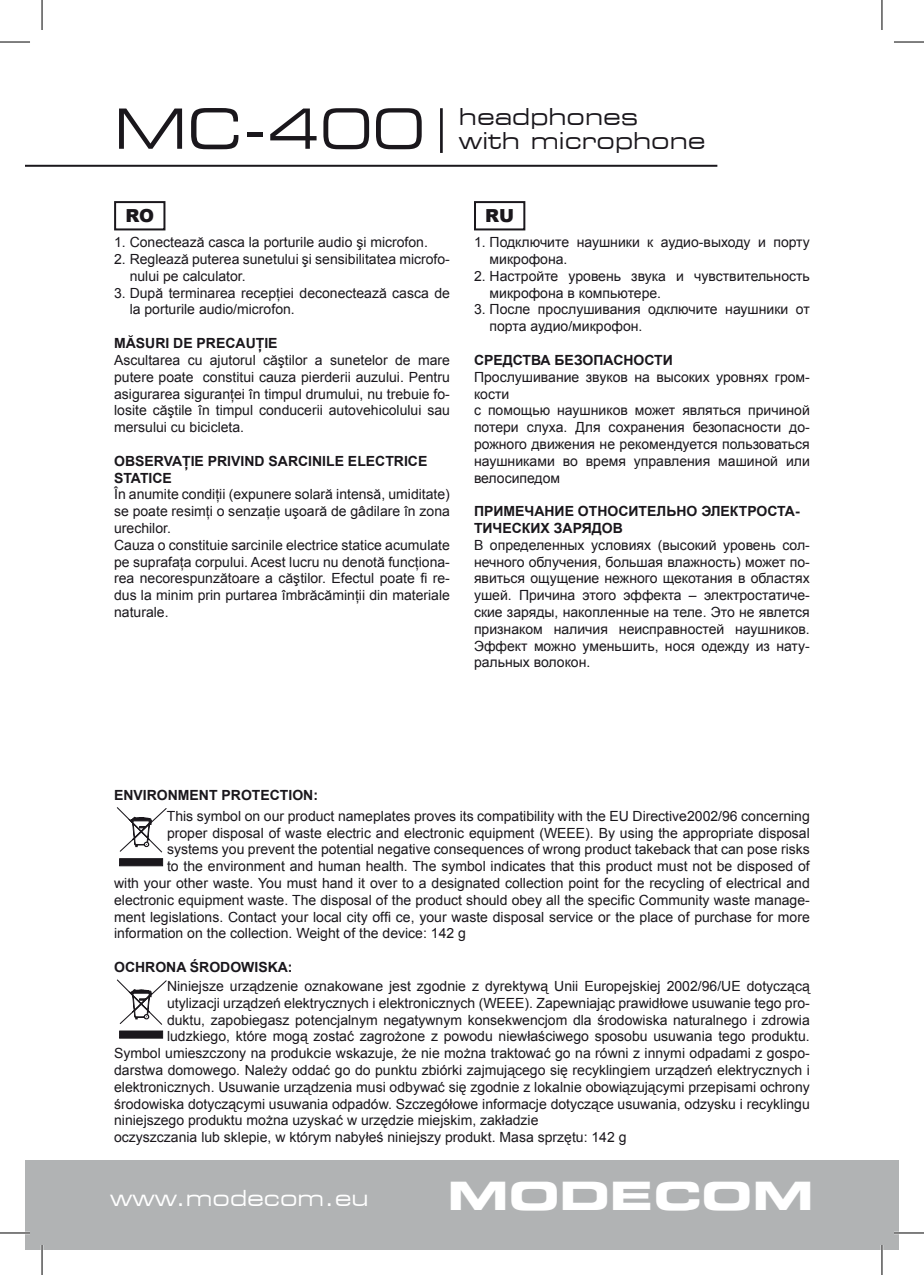
<style>
.page{position:relative;width:924px;height:1275px;background:#fff}
.page>*{position:absolute;margin:0;border:0;box-sizing:border-box;transform-origin:0 0}
.t1{font:55.4px "Square 721 Ex EU Normal";color:#1a171c}
.t2{font:38.6px "Square 721 Ex EU Bold";color:#fff;scale:1.2 1}
.t3{font:23.2px/23.4px "Square 721 Ex EU Normal";color:#1a171c}
.t4{font:22px "Square 721 Ex EU Normal";color:#fff}
.t5{font:900 18px "Arial";color:#1a171c}
.t6{font:14px/16.8px "Arial";color:#1a171c}
.t7{font:700 14px/16.8px "Arial";color:#1a171c}
</style>
<div class="page">
<div style="left:25px;top:1161px;width:873px;height:89px;background:#b1b3b4"></div>
<hr style="left:440px;top:108px;width:2px;height:45px;background:#1a171c">
<hr style="left:25px;top:165px;width:692px;height:2px;background:#1a171c">
<div style="left:114px;top:201px;width:51px;height:29px;border:2px solid #1a171c"></div>
<div style="left:474px;top:201px;width:51px;height:29px;border:2px solid #1a171c"></div>
<svg style="left:116px;top:807px;width:51px;height:59px"></svg>
<svg style="left:116px;top:979px;width:51px;height:60px"></svg>
<hr style="left:0;top:1231px;width:30px;height:3px;background:#fff">
<hr style="left:893px;top:1231px;width:30px;height:3px;background:#fff">
<hr style="left:41px;top:1245px;width:2px;height:30px;background:#fff">
<hr style="left:880px;top:1245px;width:2px;height:30px;background:#fff">
<hr style="left:0;top:42px;width:30px;height:1px;background:#000">
<hr style="left:893px;top:42px;width:30px;height:1px;background:#000">
<hr style="left:0;top:1232px;width:30px;height:1px;background:#000">
<hr style="left:893px;top:1232px;width:30px;height:1px;background:#000">
<hr style="left:42px;top:0;width:1px;height:30px;background:#000">
<hr style="left:42px;top:1245px;width:1px;height:30px;background:#000">
<hr style="left:881px;top:0;width:1px;height:30px;background:#000">
<hr style="left:881px;top:1245px;width:1px;height:30px;background:#000">
<h1 class="t1" style="left:114px;top:96px;width:312px">MC-400</h1>
<h3 class="t3" style="left:458px;top:106px;width:248px">headphones with microphone</h3>
<p class="t5" style="left:125px;top:203px;width:30px">RO</p>
<p class="t6" style="left:114px;top:234px;width:315px">1. Conectează casca la porturile audio şi microfon.</p>
<p class="t6" style="left:130px;top:251px;width:321px;text-indent:-16px">2. Reglează puterea sunetului şi sensibilitatea microfo&shy;nului pe calculator.</p>
<p class="t6" style="left:130px;top:284px;width:321px;text-indent:-16px">3. După terminarea recepţiei deconectează casca de la porturile audio/microfon.</p>
<p class="t7" style="left:114px;top:335px;width:165px">MĂSURI DE PRECAUŢIE</p>
<p class="t6" style="left:114px;top:352px;width:337px;text-align:justify">Ascultarea cu ajutorul căştilor a sunetelor de mare putere poate constitui cauza pierderii auzului. Pentru asigurarea siguranţei în timpul drumului, nu trebuie fo&shy;losite căştile în timpul conducerii autovehicolului sau mersului cu bicicleta.</p>
<p class="t7" style="left:114px;top:453px;width:314px">OBSERVAŢIE PRIVIND SARCINILE ELECTRICE<br>STATICE</p>
<p class="t6" style="left:114px;top:486px;width:337px">În anumite condiţii (expunere solară intensă, umiditate) se poate resimţi o senzaţie uşoară de gâdilare în zona urechilor.<br>Cauza o constituie sarcinile electrice statice acumulate pe suprafaţa corpului. Acest lucru nu denotă funcţiona&shy;rea necorespunzătoare a căştilor. Efectul poate fi re&shy;dus la minim prin purtarea îmbrăcăminţii din materiale naturale.</p>
<p class="t5" style="left:485px;top:203px;width:30px">RU</p>
<p class="t6" style="left:489px;top:234px;width:321px;text-indent:-16px">1. Подключите наушники к аудио-выходу и порту микрофона.</p>
<p class="t6" style="left:489px;top:268px;width:321px;text-indent:-16px">2. Настройте уровень звука и чувствительность микрофона в компьютере.</p>
<p class="t6" style="left:489px;top:301px;width:321px;text-indent:-16px">3. После прослушивания одключите наушники от порта аудио/микрофон.</p>
<p class="t7" style="left:474px;top:352px;width:200px">СРЕДСТВА БЕЗОПАСНОСТИ</p>
<p class="t6" style="left:474px;top:368px;width:337px">Прослушивание звуков на высоких уровнях гром&shy;кости<br>с помощью наушников может являться причиной потери слуха. Для сохранения безопасности до&shy;рожного движения не рекомендуется пользоваться наушниками во время управления машиной или велосипедом</p>
<p class="t7" style="left:474px;top:503px;width:327px">ПРИМЕЧАНИЕ ОТНОСИТЕЛЬНО ЭЛЕКТРОСТА-<br>ТИЧЕСКИХ ЗАРЯДОВ</p>
<p class="t6" style="left:474px;top:536px;width:337px;text-align:justify">В определенных условиях (высокий уровень сол&shy;нечного облучения, большая влажность) может по&shy;явиться ощущение нежного щекотания в областях ушей. Причина этого эффекта – электростатиче&shy;ские заряды, накопленные на теле. Это не явлется признаком наличия неисправностей наушников.<br>Эффект можно уменьшить, нося одежду из нату&shy;ральных волокон.</p>
<p class="t7" style="left:114px;top:786px;width:10px">ENVIRON</p>
<p class="t7" style="left:178px;top:786px;width:22px">MENT</p>
<p class="t7" style="left:221px;top:786px;width:20px">PROTECTION</p>
<p class="t7" style="left:313px;top:786px;width:6px">:</p>
<p class="t6" style="left:167px;top:807px;width:644px">This symbol on our product nameplates proves its compatibility with the EU Directive2002/96 concerning</p>
<p class="t6" style="left:167px;top:824px;width:644px">proper disposal of waste electric and electronic equipment (WEEE). By using the appropriate disposal</p>
<p class="t6" style="left:167px;top:841px;width:644px">systems you prevent the potential negative consequences of wrong product takeback that can pose risks</p>
<p class="t6" style="left:167px;top:858px;width:644px">to the environment and human health. The symbol indicates that this product must not be disposed of</p>
<p class="t6" style="left:114px;top:874px;width:697px">with your other waste. You must hand it over to a designated collection point for the recycling of electrical and</p>
<p class="t6" style="left:114px;top:891px;width:697px">electronic equipment waste. The disposal of the product should obey all the specific Community waste manage-</p>
<p class="t6" style="left:114px;top:908px;width:697px">ment legislations. Contact your local city offi ce, your waste disposal service or the place of purchase for more</p>
<p class="t6" style="left:114px;top:925px;width:353px">information on the collection. Weight of the device: 142 g</p>
<p class="t7" style="left:114px;top:959px;width:12px">OCHRONA</p>
<p class="t7" style="left:190px;top:959px;width:21px">ŚRODOWISKA</p>
<p class="t7" style="left:288px;top:959px;width:6px">:</p>
<p class="t6" style="left:167px;top:977px;width:644px">Niniejsze urządzenie oznakowane jest zgodnie z dyrektywą Unii Europejskiej 2002/96/UE dotyczącą</p>
<p class="t6" style="left:167px;top:994px;width:644px">utylizacji urządzeń elektrycznych i elektronicznych (WEEE). Zapewniając prawidłowe usuwanie tego pro-</p>
<p class="t6" style="left:167px;top:1011px;width:644px">duktu, zapobiegasz potencjalnym negatywnym konsekwencjom dla środowiska naturalnego i zdrowia</p>
<p class="t6" style="left:167px;top:1028px;width:644px">ludzkiego, które mogą zostać zagrożone z powodu niewłaściwego sposobu usuwania tego produktu.</p>
<p class="t6" style="left:114px;top:1045px;width:697px">Symbol umieszczony na produkcie wskazuje, że nie można traktować go na równi z innymi odpadami z gospo-</p>
<p class="t6" style="left:114px;top:1061px;width:697px">darstwa domowego. Należy oddać go do punktu zbiórki zajmującego się recyklingiem urządzeń elektrycznych i</p>
<p class="t6" style="left:114px;top:1078px;width:697px">elektronicznych. Usuwanie urządzenia musi odbywać się zgodnie z lokalnie obowiązującymi przepisami ochrony</p>
<p class="t6" style="left:114px;top:1095px;width:697px">środowiska dotyczącymi usuwania odpadów. Szczegółowe informacje dotyczące usuwania, odzysku i recyklingu</p>
<p class="t6" style="left:114px;top:1112px;width:426px">niniejszego produktu można uzyskać w urzędzie miejskim, zakładzie</p>
<p class="t6" style="left:114px;top:1129px;width:513px">oczyszczania lub sklepie, w którym nabyłeś niniejszy produkt. Masa sprzętu: 142 g</p>
<h3 class="t4" style="left:110px;top:1185px;width:260px">www.modecom.eu</h3>
<h2 class="t2" style="left:447px;top:1173px;width:307px">MODECOM</h2>
</div>
